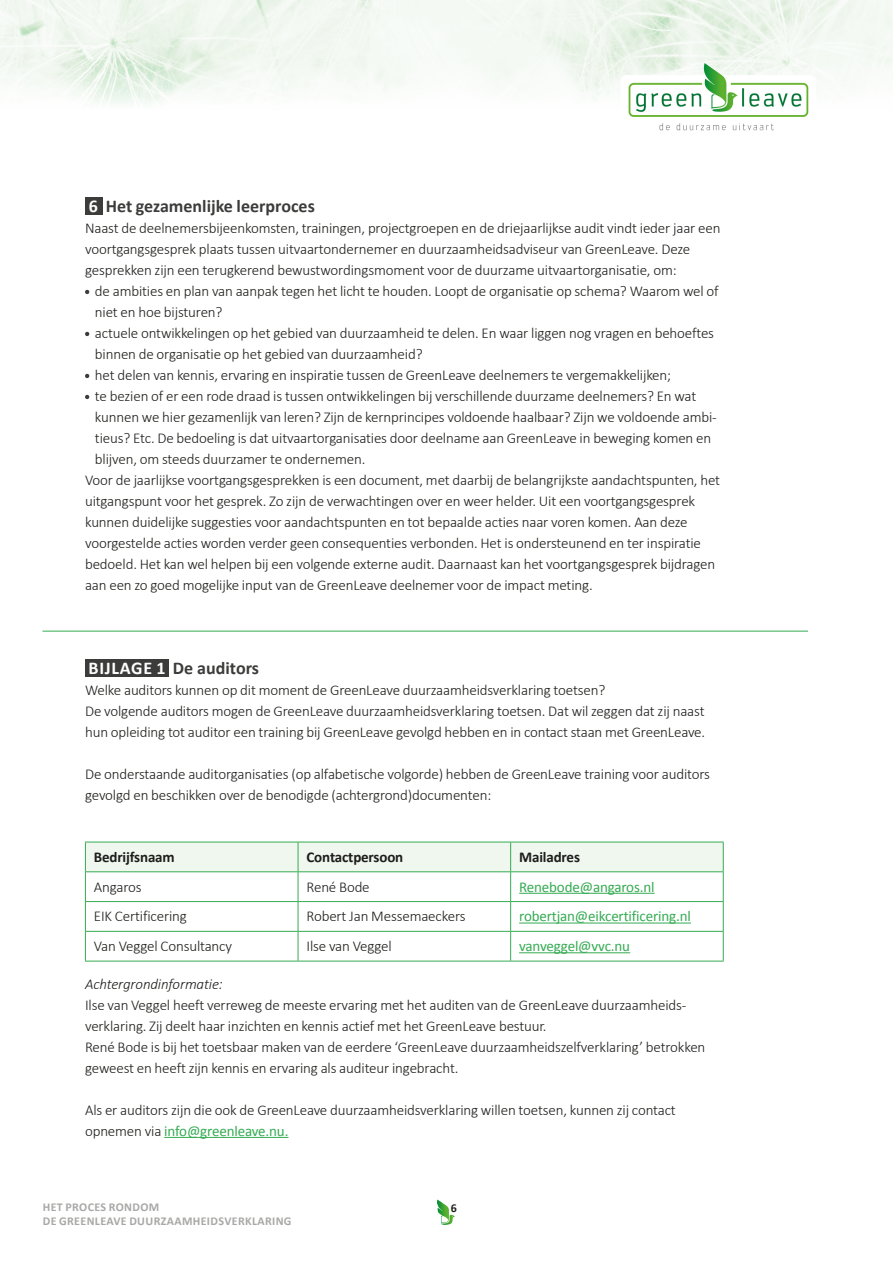
<style>
.page{position:relative;width:893px;height:1263px;background:#fff}
.page>*{position:absolute;margin:0;border:0;box-sizing:border-box;transform-origin:0 0}
.t1{font:700 18px "Calibri";color:#3c3c3b}
.t2{font:300 15px/21px "Calibri";letter-spacing:-.01em;color:#1d1d1b}
.t3{font:15px "Calibri";letter-spacing:-.01em;color:#35ab52}
.t4{font:700 15px "Calibri";letter-spacing:-.01em;color:#1d1d1b}
.t5{font:italic 300 15px "Calibri";letter-spacing:-.01em;color:#1d1d1b}
.t6{font:700 12px "Calibri";letter-spacing:.03em;color:#a8a8a7}
.t7{font:700 12px "Calibri";color:#1d1d1b}
.s1{color:#fff}
.s2{font-weight:400;color:#35ab52}
</style>
<div class="page">
<img style="left:437px;top:1199px;width:18px;height:26px">
<img style="left:0;top:0;width:893px;height:103px">
<div style="left:620px;top:75px;width:196px;height:47px;background:#fff;border-radius:6px"></div>
<img style="left:628px;top:62px;width:181px;height:69px">
<div style="left:85px;top:197px;width:17px;height:17px;background:#3c3c3b"></div>
<svg style="left:85px;top:290px;width:4px;height:4px"></svg>
<svg style="left:85px;top:332px;width:4px;height:4px"></svg>
<svg style="left:85px;top:374px;width:4px;height:4px"></svg>
<svg style="left:85px;top:395px;width:4px;height:4px"></svg>
<div style="left:85px;top:659px;width:84px;height:17px;background:#3c3c3b"></div>
<hr style="left:43px;top:631px;width:765px;height:1px;background:#35ab52">
<svg style="left:85px;top:842px;width:639px;height:119px"></svg>
<hr style="left:85px;top:961px;width:213px;height:1px;background:#35ab52">
<hr style="left:298px;top:961px;width:213px;height:1px;background:#35ab52">
<hr style="left:511px;top:961px;width:213px;height:1px;background:#35ab52">
<hr style="left:519px;top:893px;width:136px;height:1px;background:#35ab52">
<hr style="left:519px;top:922px;width:172px;height:1px;background:#35ab52">
<hr style="left:519px;top:952px;width:111px;height:1px;background:#35ab52">
<hr style="left:164px;top:1137px;width:124px;height:1px;background:#35ab52">
<p class="t1" style="left:89px;top:194px;width:227px"><span class="s1">6</span> Het gezamenlijke leerproces</p>
<p class="t2" style="left:85px;top:217px;width:637px">Naast de deelnemersbijeenkomsten, trainingen, projectgroepen en de driejaarlijkse audit vindt ieder jaar een voortgangsgesprek plaats tussen uitvaartondernemer en duurzaamheidsadviseur van GreenLeave. Deze gesprekken zijn een terugkerend bewustwordingsmoment voor de duurzame uitvaartorganisatie, om:</p>
<p class="t2" style="left:95px;top:280px;width:625px">de ambities en plan van aanpak tegen het licht te houden. Loopt de organisatie op schema? Waarom wel of</p>
<p class="t2" style="left:95px;top:301px;width:129px">niet en hoe bijsturen?</p>
<p class="t2" style="left:95px;top:322px;width:621px">actuele ontwikkelingen op het gebied van duurzaamheid te delen. En waar liggen nog vragen en behoeftes</p>
<p class="t2" style="left:95px;top:343px;width:329px">binnen de organisatie op het gebied van duurzaamheid?</p>
<p class="t2" style="left:95px;top:364px;width:578px">het delen van kennis, ervaring en inspiratie tussen de GreenLeave deelnemers te vergemakkelijken;</p>
<p class="t2" style="left:95px;top:385px;width:603px">te bezien of er een rode draad is tussen ontwikkelingen bij verschillende duurzame deelnemers? En wat</p>
<p class="t2" style="left:95px;top:406px;width:623px">kunnen we hier gezamenlijk van leren? Zijn de kernprincipes voldoende haalbaar? Zijn we voldoende ambi-</p>
<p class="t2" style="left:95px;top:427px;width:618px">tieus? Etc. De bedoeling is dat uitvaartorganisaties door deelname aan GreenLeave in beweging komen en</p>
<p class="t2" style="left:95px;top:448px;width:272px">blijven, om steeds duurzamer te ondernemen.</p>
<p class="t2" style="left:85px;top:469px;width:637px">Voor de jaarlijkse voortgangsgesprekken is een document, met daarbij de belangrijkste aandachtspunten, het</p>
<p class="t2" style="left:85px;top:490px;width:612px">uitgangspunt voor het gesprek. Zo zijn de verwachtingen over en weer helder. Uit een voortgangsgesprek</p>
<p class="t2" style="left:85px;top:511px;width:604px">kunnen duidelijke suggesties voor aandachtspunten en tot bepaalde acties naar voren komen. Aan deze</p>
<p class="t2" style="left:85px;top:532px;width:617px">voorgestelde acties worden verder geen consequenties verbonden. Het is ondersteunend en ter inspiratie</p>
<p class="t2" style="left:85px;top:553px;width:632px">bedoeld. Het kan wel helpen bij een volgende externe audit. Daarnaast kan het voortgangsgesprek bijdragen</p>
<p class="t2" style="left:85px;top:574px;width:509px">aan een zo goed mogelijke input van de GreenLeave deelnemer voor de impact meting.</p>
<p class="t1" style="left:89px;top:656px;width:172px"><span class="s1">BIJLAGE 1</span> De auditors</p>
<p class="t2" style="left:85px;top:679px;width:622px">Welke auditors kunnen op dit moment de GreenLeave duurzaamheidsverklaring toetsen?<br>De volgende auditors mogen de GreenLeave duurzaamheidsverklaring toetsen. Dat wil zeggen dat zij naast hun opleiding tot auditor een training bij GreenLeave gevolgd hebben en in contact staan met GreenLeave.</p>
<p class="t2" style="left:85px;top:763px;width:626px">De onderstaande auditorganisaties (op alfabetische volgorde) hebben de GreenLeave training voor auditors gevolgd en beschikken over de benodigde (achtergrond)documenten:</p>
<p class="t4" style="left:94px;top:847px;width:82px">Bedrijfsnaam</p>
<p class="t4" style="left:307px;top:847px;width:98px">Contactpersoon</p>
<p class="t4" style="left:519px;top:847px;width:62px">Mailadres</p>
<p class="t2" style="left:94px;top:876px;width:49px">Angaros</p>
<p class="t2" style="left:307px;top:876px;width:65px">René Bode</p>
<p class="t3" style="left:519px;top:877px;width:137px">Renebode@angaros.nl</p>
<p class="t2" style="left:94px;top:906px;width:94px">EIK Certificering</p>
<p class="t2" style="left:307px;top:906px;width:160px">Robert Jan Messemaeckers</p>
<p class="t3" style="left:519px;top:907px;width:173px">robertjan@eikcertificering.nl</p>
<p class="t2" style="left:94px;top:935px;width:140px">Van Veggel Consultancy</p>
<p class="t2" style="left:307px;top:935px;width:87px">Ilse van Veggel</p>
<p class="t3" style="left:519px;top:937px;width:112px">vanveggel@vvc.nu</p>
<p class="t5" style="left:85px;top:974px;width:139px">Achtergrondinformatie:</p>
<p class="t2" style="left:85px;top:994px;width:622px">Ilse van Veggel heeft verreweg de meeste ervaring met het auditen van de GreenLeave duurzaamheids&shy;verklaring. Zij deelt haar inzichten en kennis actief met het GreenLeave bestuur.<br>René Bode is bij het toetsbaar maken van de eerdere ‘GreenLeave duurzaamheidszelfverklaring’ betrokken geweest en heeft zijn kennis en ervaring als auditeur ingebracht.</p>
<p class="t2" style="left:85px;top:1099px;width:592px">Als er auditors zijn die ook de GreenLeave duurzaamheidsverklaring willen toetsen, kunnen zij contact opnemen via <span class="s2">info@greenleave.nu.</span></p>
<p class="t6" style="left:43px;top:1200px;width:118px">HET PROCES RONDOM</p>
<p class="t7" style="left:451px;top:1201px;width:8px">6</p>
<p class="t6" style="left:43px;top:1213px;width:250px">DE GREENLEAVE DUURZAAMHEIDSVERKLARING</p>
</div>
